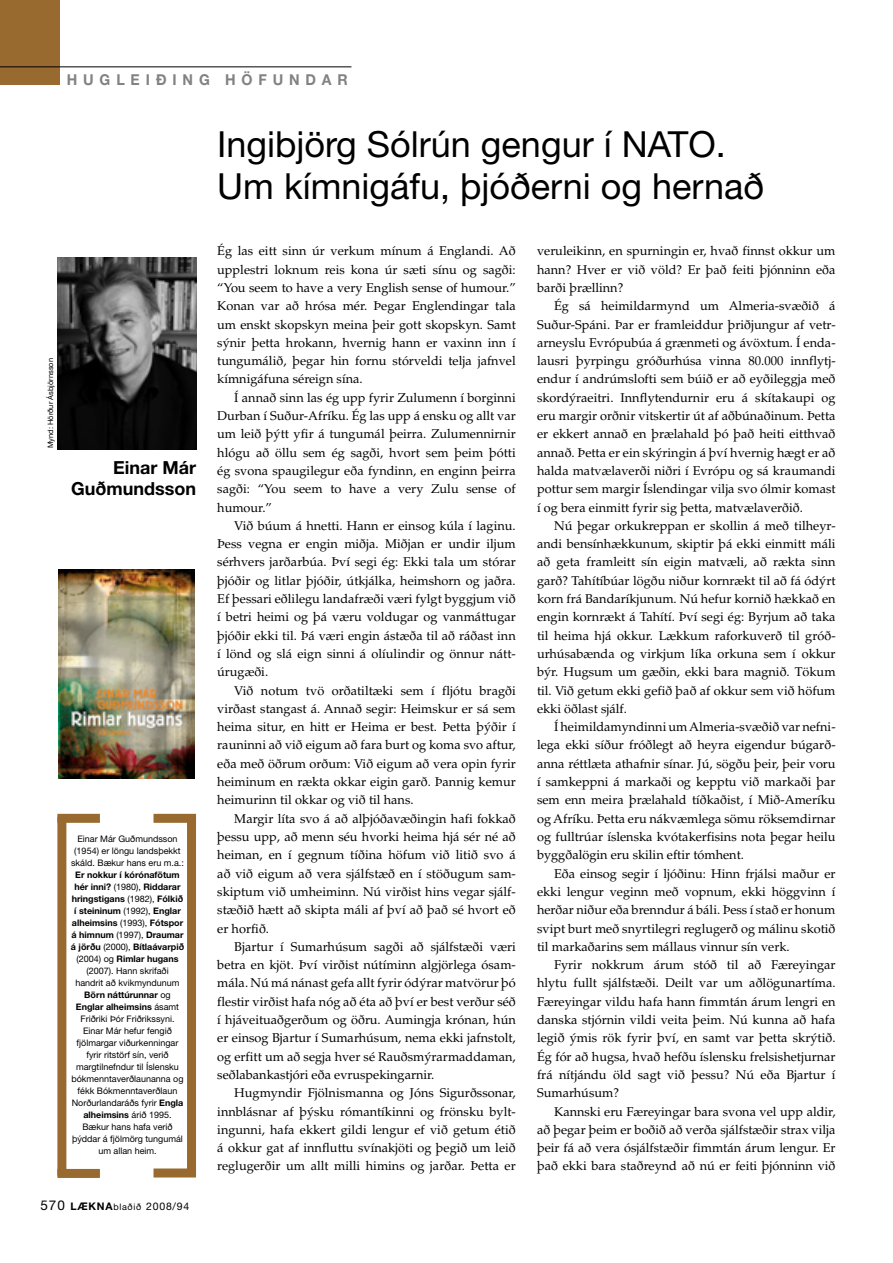
<style>
.page{position:relative;width:893px;height:1263px;background:#fff}
.page>*{position:absolute;margin:0;border:0;box-sizing:border-box;transform-origin:0 0}
.t1{font:36px/42px "Helvetica Neue";color:#000}
.t2{font:700 18px/21px "Helvetica Neue";color:#000;text-align:right}
.t3{font:700 15px "Helvetica Neue";letter-spacing:.415em;color:#808284;scale:.95 1}
.t4{font:12.75px/18.3px "Palatino";color:#000;text-align:justify}
.t5{font:10.5px "Helvetica Neue";letter-spacing:.075em;color:#000}
.t6{font:9px/12px "Helvetica Neue";color:#000;text-align:center}
.t7{font:7.5px "Helvetica Neue";color:#000}
.s1{font-weight:700}
.s2{font-size:13.5px}
.s3{font-size:9px}
</style>
<div class="page">
<div style="left:0;top:0;width:60px;height:85px;background:#986a2f"></div>
<div style="left:57px;top:814px;width:43px;height:9px;background:#986a2f"></div>
<div style="left:153px;top:814px;width:43px;height:9px;background:#986a2f"></div>
<div style="left:187px;top:817px;width:9px;height:357px;background:#986a2f"></div>
<div style="left:57px;top:817px;width:9px;height:359px;background:#986a2f"></div>
<div style="left:57px;top:1169px;width:43px;height:9px;background:#986a2f"></div>
<div style="left:153px;top:1168px;width:43px;height:9px;background:#986a2f"></div>
<hr style="left:0;top:66px;width:351px;height:1px;background:#000">
<img style="left:57px;top:258px;width:139px;height:191px">
<img style="left:59px;top:570px;width:136px;height:208px">
<p class="t3" style="left:67px;top:70px;width:297px">HUGLEIÐING HÖFUNDAR</p>
<p class="t7" style="left:46px;top:448px;width:92px;rotate:-90deg">Mynd: Hörður Ásbjörnsson</p>
<h2 class="t2" style="left:71px;top:456px;width:126px">Einar Már<br>Guðmundsson</h2>
<p class="t6" style="left:71px;top:832px;width:114px">Einar Már Guðmundsson (1954) er löngu landsþekkt skáld. Bækur hans eru m.a.:</p>
<p class="t6" style="left:71px;top:868px;width:115px"><span class="s1">Er nokkur í kórónafötum hér inni?</span> (1980), <span class="s1">Riddarar hringstigans</span> (1982), <span class="s1">Fólkið í steininum</span> (1992), <span class="s1">Englar alheimsins</span> (1993), <span class="s1">Fótspor á himnum</span> (1997), <span class="s1">Draumar á jörðu</span> (2000), <span class="s1">Bítlaávarpið </span>(2004) og <span class="s1">Rimlar hugans </span>(2007). Hann skrifaði<br>handrit að kvikmyndunum<br><span class="s1">Börn náttúrunnar</span> og<br><span class="s1">Englar alheimsins</span> ásamt<br>Friðriki Þór Friðrikssyni.<br>Einar Már hefur fengið fjölmargar viðurkenningar fyrir ritstörf sín, verið margtilnefndur til Íslensku bókmenntaverðlaunanna og fékk Bókmenntaverðlaun<br>Norðurlandaráðs fyrir <span class="s1">Engla alheimsins</span> árið 1995.<br>Bækur hans hafa verið þýddar á fjölmörg tungumál um allan heim.</p>
<p class="t5" style="left:40px;top:1200px;width:150px"><span class="s2">570</span> <span class="s1">LÆKNA</span><span class="s3">blaðið</span> 2008/94</p>
<h1 class="t1" style="left:217px;top:123px;width:548px">Ingibjörg Sólrún gengur í NATO.<br>Um kímnigáfu, þjóðerni og hernað</h1>
<p class="t4" style="left:217px;top:242px;width:300px">Ég las eitt sinn úr verkum mínum á Englandi. Að upplestri loknum reis kona úr sæti sínu og sagði: “You seem to have a very English sense of humour.” Konan var að hrósa mér. Þegar Englendingar tala um enskt skopskyn meina þeir gott skopskyn. Samt sýnir þetta hrokann, hvernig hann er vaxinn inn í tungumálið, þegar hin fornu stórveldi telja jafnvel kímnigáfuna séreign sína.</p>
<p class="t4" style="left:217px;top:388px;width:300px;text-indent:17px">Í annað sinn las ég upp fyrir Zulumenn í borginni Durban í Suður-Afríku. Ég las upp á ensku og allt var um leið þýtt yfir á tungumál þeirra. Zulumennirnir hlógu að öllu sem ég sagði, hvort sem þeim þótti ég svona spaugilegur eða fyndinn, en enginn þeirra sagði: “You seem to have a very Zulu sense of humour.”</p>
<p class="t4" style="left:217px;top:517px;width:300px;text-indent:17px">Við búum á hnetti. Hann er einsog kúla í laginu.<br>Þess vegna er engin miðja. Miðjan er undir iljum sérhvers jarðarbúa. Því segi ég: Ekki tala um stórar þjóðir og litlar þjóðir, útkjálka, heimshorn og jaðra.<br>Ef þessari eðlilegu landafræði væri fylgt byggjum við í betri heimi og þá væru voldugar og vanmáttugar þjóðir ekki til. Þá væri engin ástæða til að ráðast inn í lönd og slá eign sinni á olíulindir og önnur nátt&shy;úrugæði.</p>
<p class="t4" style="left:217px;top:681px;width:300px;text-indent:17px">Við notum tvö orðatiltæki sem í fljótu bragði virðast stangast á. Annað segir: Heimskur er sá sem heima situr, en hitt er Heima er best. Þetta þýðir í rauninni að við eigum að fara burt og koma svo aftur, eða með öðrum orðum: Við eigum að vera opin fyrir heiminum en rækta okkar eigin garð. Þannig kemur heimurinn til okkar og við til hans.</p>
<p class="t4" style="left:217px;top:809px;width:300px;text-indent:17px">Margir líta svo á að alþjóðavæðingin hafi fokkað þessu upp, að menn séu hvorki heima hjá sér né að heiman, en í gegnum tíðina höfum við litið svo á að við eigum að vera sjálfstæð en í stöðugum sam&shy;skiptum við umheiminn. Nú virðist hins vegar sjálf&shy;stæðið hætt að skipta máli af því að það sé hvort eð er horfið.</p>
<p class="t4" style="left:217px;top:937px;width:300px;text-indent:17px">Bjartur í Sumarhúsum sagði að sjálfstæði væri betra en kjöt. Því virðist nútíminn algjörlega ósam&shy;mála. Nú má nánast gefa allt fyrir ódýrar matvörur þó flestir virðist hafa nóg að éta að því er best verður séð í hjáveituaðgerðum og öðru. Aumingja krónan, hún er einsog Bjartur í Sumarhúsum, nema ekki jafnstolt, og erfitt um að segja hver sé Rauðsmýrarmaddaman, seðlabankastjóri eða evruspekingarnir.</p>
<p class="t4" style="left:217px;top:1084px;width:300px;text-indent:17px">Hugmyndir Fjölnismanna og Jóns Sigurðssonar, innblásnar af þýsku rómantíkinni og frönsku bylt&shy;ingunni, hafa ekkert gildi lengur ef við getum étið á okkur gat af innfluttu svínakjöti og þegið um leið reglugerðir um allt milli himins og jarðar. Þetta er</p>
<p class="t4" style="left:537px;top:242px;width:300px">veruleikinn, en spurningin er, hvað finnst okkur um hann? Hver er við völd? Er það feiti þjónninn eða barði þrællinn?</p>
<p class="t4" style="left:537px;top:297px;width:300px;text-indent:17px">Ég sá heimildarmynd um Almeria-svæðið á Suður-Spáni. Þar er framleiddur þriðjungur af vetr&shy;arneyslu Evrópubúa á grænmeti og ávöxtum. Í enda&shy;lausri þyrpingu gróðurhúsa vinna 80.000 innflytj&shy;endur í andrúmslofti sem búið er að eyðileggja með skordýraeitri. Innflytendurnir eru á skítakaupi og eru margir orðnir vitskertir út af aðbúnaðinum. Þetta er ekkert annað en þrælahald þó það heiti eitthvað annað. Þetta er ein skýringin á því hvernig hægt er að halda matvælaverði niðri í Evrópu og sá kraumandi pottur sem margir Íslendingar vilja svo ólmir komast í og bera einmitt fyrir sig þetta, matvælaverðið.</p>
<p class="t4" style="left:537px;top:517px;width:300px;text-indent:17px">Nú þegar orkukreppan er skollin á með tilheyr&shy;andi bensínhækkunum, skiptir þá ekki einmitt máli að geta framleitt sín eigin matvæli, að rækta sinn garð? Tahítíbúar lögðu niður kornrækt til að fá ódýrt korn frá Bandaríkjunum. Nú hefur kornið hækkað en engin kornrækt á Tahítí. Því segi ég: Byrjum að taka til heima hjá okkur. Lækkum raforkuverð til gróð&shy;urhúsabænda og virkjum líka orkuna sem í okkur býr. Hugsum um gæðin, ekki bara magnið. Tökum til. Við getum ekki gefið það af okkur sem við höfum ekki öðlast sjálf.</p>
<p class="t4" style="left:537px;top:718px;width:300px;text-indent:17px">Í heimildamyndinni um Almeria-svæðið var nefni&shy;lega ekki síður fróðlegt að heyra eigendur búgarð&shy;anna réttlæta athafnir sínar. Jú, sögðu þeir, þeir voru í samkeppni á markaði og kepptu við markaði þar sem enn meira þrælahald tíðkaðist, í Mið-Ameríku og Afríku. Þetta eru nákvæmlega sömu röksemdirnar og fulltrúar íslenska kvótakerfisins nota þegar heilu byggðalögin eru skilin eftir tómhent.</p>
<p class="t4" style="left:537px;top:864px;width:300px;text-indent:17px">Eða einsog segir í ljóðinu: Hinn frjálsi maður er ekki lengur veginn með vopnum, ekki höggvinn í herðar niður eða brenndur á báli. Þess í stað er honum svipt burt með snyrtilegri reglugerð og málinu skotið til markaðarins sem mállaus vinnur sín verk.</p>
<p class="t4" style="left:537px;top:956px;width:300px;text-indent:17px">Fyrir nokkrum árum stóð til að Færeyingar hlytu fullt sjálfstæði. Deilt var um aðlögunartíma.<br>Færeyingar vildu hafa hann fimmtán árum lengri en danska stjórnin vildi veita þeim. Nú kunna að hafa legið ýmis rök fyrir því, en samt var þetta skrýtið.<br>Ég fór að hugsa, hvað hefðu íslensku frelsishetjurnar frá nítjándu öld sagt við þessu? Nú eða Bjartur í Sumarhúsum?</p>
<p class="t4" style="left:537px;top:1102px;width:300px;text-indent:17px">Kannski eru Færeyingar bara svona vel upp aldir, að þegar þeim er boðið að verða sjálfstæðir strax vilja þeir fá að vera ósjálfstæðir fimmtán árum lengur. Er það ekki bara staðreynd að nú er feiti þjónninn við</p>
</div>
